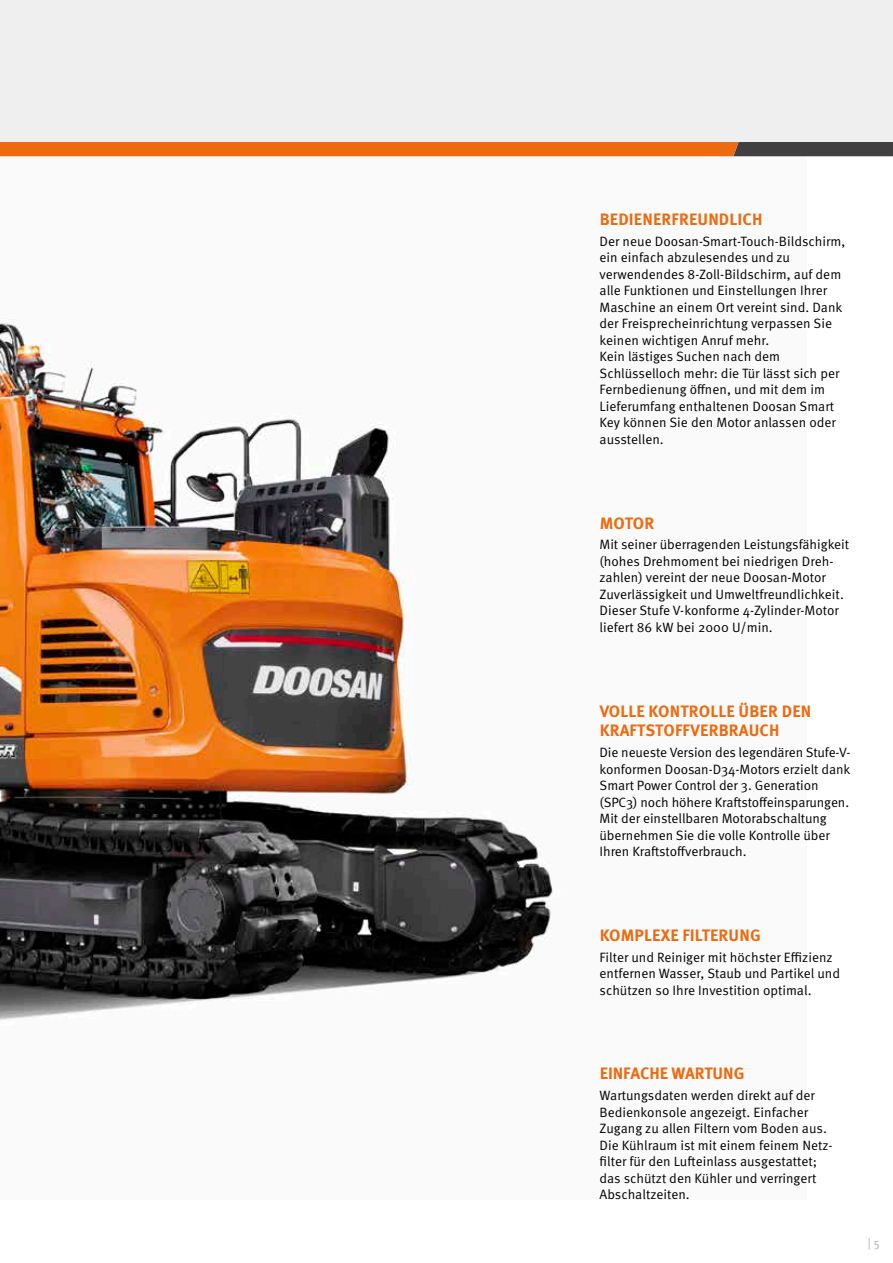
<style>
.page{position:relative;width:893px;height:1263px;background:#fff}
.page>*{position:absolute;margin:0;border:0;box-sizing:border-box;transform-origin:0 0}
.t1{font:700 16.5px/19.5px "Meta Pro";letter-spacing:.01em;color:#ed6a0f}
.t2{font:13.5px/16.5px "Meta Pro Norm";color:#000}
.t3{font:12px "Meta Pro Norm";color:#b2b2b2}
</style>
<div class="page">
<img style="left:0;top:156px;width:807px;height:864px">
<svg style="left:0;top:141px;width:893px;height:15px;background:#d16b26"></svg>
<div style="left:0;top:0;width:893px;height:141px;background:#efefef"></div>
<p class="t1" style="left:600px;top:209px;width:164px">BEDIENERFREUNDLICH</p>
<p class="t2" style="left:600px;top:232px;width:247px">Der neue Doosan-Smart-Touch-Bildschirm, ein einfach abzulesendes und zu verwendendes 8-Zoll-Bildschirm, auf dem alle Funktionen und Einstellungen Ihrer Maschine an einem Ort vereint sind. Dank der Freisprecheinrichtung verpassen Sie keinen wichtigen Anruf mehr.<br>Kein lästiges Suchen nach dem Schlüsselloch mehr: die Tür lässt sich per Fernbedienung öffnen, und mit dem im Lieferumfang enthaltenen Doosan Smart Key können Sie den Motor anlassen oder ausstellen.</p>
<p class="t1" style="left:600px;top:512px;width:56px">MOTOR</p>
<p class="t2" style="left:600px;top:536px;width:251px">Mit seiner überragenden Leistungsfähigkeit (hohes Drehmoment bei niedrigen Dreh&shy;zahlen) vereint der neue Doosan-Motor Zuverlässigkeit und Umweltfreundlichkeit.<br>Dieser Stufe V-konforme 4-Zylinder-Motor liefert 86 kW bei 2000 U/min.</p>
<p class="t1" style="left:600px;top:700px;width:213px">VOLLE KONTROLLE ÜBER DEN<br>KRAFTSTOFFVERBRAUCH</p>
<p class="t2" style="left:600px;top:743px;width:252px">Die neueste Version des legendären Stufe-V&shy;konformen Doosan-D34-Motors erzielt dank Smart Power Control der 3. Generation (SPC3) noch höhere Kraftstoffeinsparungen.<br>Mit der einstellbaren Motorabschaltung übernehmen Sie die volle Kontrolle über Ihren Kraftstoffverbrauch.</p>
<p class="t1" style="left:600px;top:924px;width:163px">KOMPLEXE FILTERUNG</p>
<p class="t2" style="left:600px;top:948px;width:242px">Filter und Reiniger mit höchster Effizienz entfernen Wasser, Staub und Partikel und schützen so Ihre Investition optimal.</p>
<p class="t1" style="left:600px;top:1063px;width:146px">EINFACHE WARTUNG</p>
<p class="t2" style="left:600px;top:1086px;width:234px">Wartungsdaten werden direkt auf der Bedienkonsole angezeigt. Einfacher Zugang zu allen Filtern vom Boden aus.<br>Die Kühlraum ist mit einem feinem Netz&shy;filter für den Lufteinlass ausgestattet; das schützt den Kühler und verringert Abschaltzeiten.</p>
<p class="t3" style="left:868px;top:1233px;width:13px">| 5</p>
</div>
